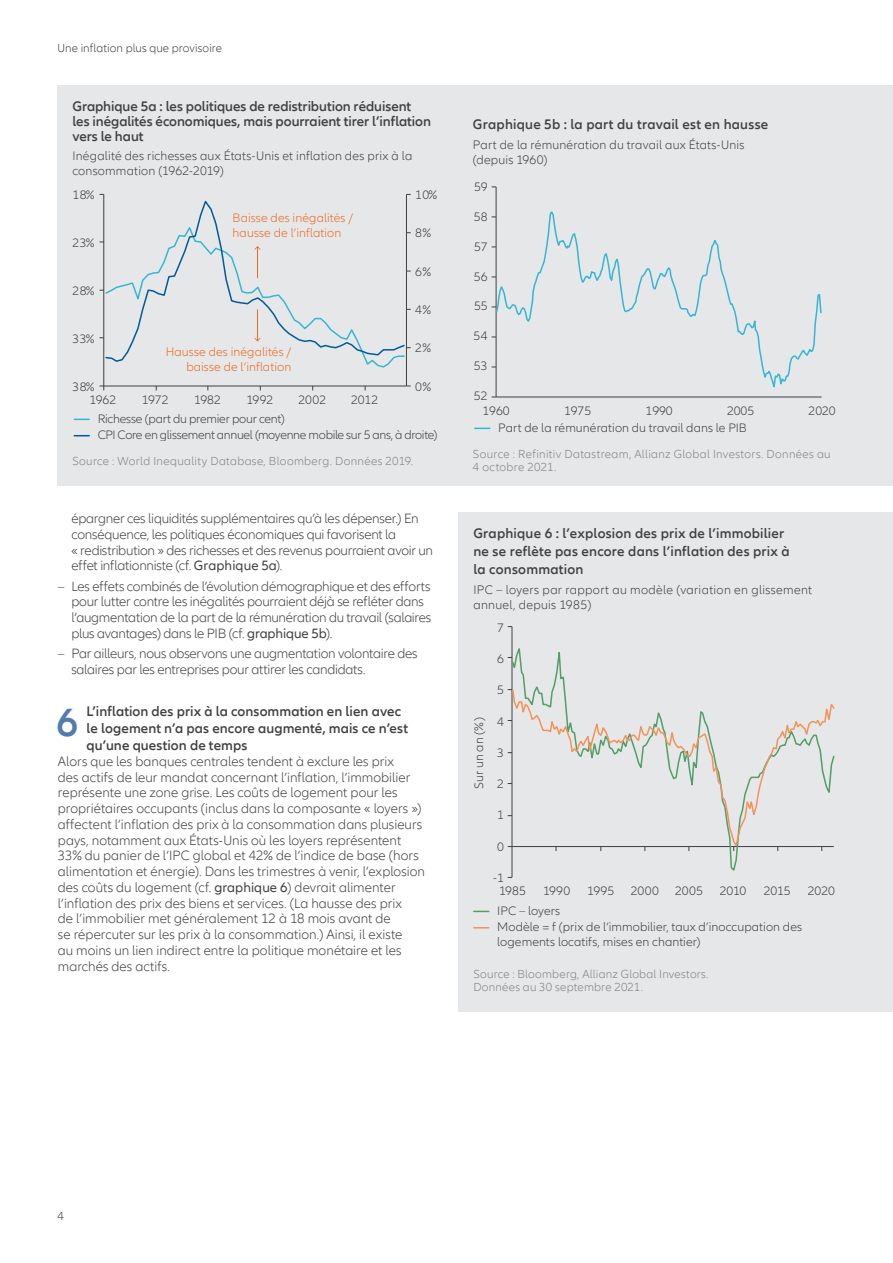
<style>
.page{position:relative;width:893px;height:1263px;background:#fff}
.page>*{position:absolute;margin:0;border:0;box-sizing:border-box;transform-origin:0 0}
.t1{font:600 40.5px "Allianz Neo";color:#547bad}
.t2{font:600 14.25px/17.1px "Allianz Neo";letter-spacing:.005em;color:#414042}
.t3{font:300 13.8px/15.8px "Allianz Neo";letter-spacing:-.005em;color:#414042}
.t4{font:300 12.75px/15px "Allianz Neo";letter-spacing:.005em;color:#414042}
.t5{font:300 12.75px/16.4px "Allianz Neo";letter-spacing:-.025em;color:#414042}
.t6{font:300 12.75px/15px "Allianz Neo";letter-spacing:.005em;color:#ed6b23}
.t7{font:300 12.75px/15px "Allianz Neo";letter-spacing:.025em;color:#414042}
.t8{font:300 12px/13.5px "Allianz Neo";letter-spacing:.025em;color:#808285}
.t9{font:300 12px "Allianz Neo";letter-spacing:.005em;color:#414042}
.s1{font-weight:400}
</style>
<div class="page">
<div style="left:459px;top:513px;width:434px;height:499px;background:#e6e7e8"></div>
<div style="left:57px;top:85px;width:836px;height:401px;background:#e6e7e8"></div>
<svg style="left:74px;top:419px;width:15px;height:1px"></svg>
<svg style="left:74px;top:435px;width:15px;height:1px"></svg>
<hr style="left:103px;top:194px;width:1px;height:192px;background:#414042">
<hr style="left:104px;top:386px;width:302px;height:1px;background:#414042">
<hr style="left:406px;top:194px;width:1px;height:192px;background:#414042">
<svg style="left:100px;top:224px;width:311px;height:144px"></svg>
<hr style="left:496px;top:187px;width:1px;height:210px;background:#414042">
<hr style="left:496px;top:397px;width:325px;height:1px;background:#414042">
<svg style="left:495px;top:209px;width:327px;height:185px"></svg>
<svg style="left:475px;top:428px;width:15px;height:1px"></svg>
<svg style="left:474px;top:911px;width:15px;height:1px"></svg>
<svg style="left:474px;top:927px;width:15px;height:1px"></svg>
<hr style="left:512px;top:627px;width:1px;height:250px;background:#414042">
<svg style="left:511px;top:636px;width:312px;height:237px"></svg>
<svg style="left:511px;top:688px;width:324px;height:161px"></svg>
<p class="t9" style="left:57px;top:41px;width:166px">Une inflation plus que provisoire</p>
<p class="t2" style="left:72px;top:99px;width:360px;line-height:15px">Graphique 5a : les politiques de redistribution réduisent les inégalités économiques, mais pourraient tirer l’inflation vers le haut</p>
<p class="t4" style="left:72px;top:149px;width:341px">Inégalité des richesses aux États-Unis et inflation des prix à la consommation (1962-2019)</p>
<p class="t4" style="left:72px;top:187px;width:24px">18%</p>
<p class="t4" style="left:415px;top:187px;width:24px">10%</p>
<p class="t4" style="left:72px;top:235px;width:24px">23%</p>
<p class="t4" style="left:72px;top:283px;width:24px">28%</p>
<p class="t4" style="left:72px;top:331px;width:24px">33%</p>
<p class="t4" style="left:90px;top:380px;width:28px;line-height:13.6px;text-indent:-17px">38%<br>1962</p>
<p class="t6" style="left:233px;top:211px;width:122px">Baisse des inégalités / hausse de l’inflation</p>
<p class="t4" style="left:415px;top:226px;width:17px">8%</p>
<p class="t4" style="left:415px;top:264px;width:17px">6%</p>
<p class="t4" style="left:415px;top:303px;width:17px">4%</p>
<p class="t4" style="left:415px;top:341px;width:17px">2%</p>
<p class="t6" style="left:166px;top:345px;width:127px;text-align:right">Hausse des inégalités / baisse de l’inflation</p>
<p class="t4" style="left:415px;top:379px;width:17px">0%</p>
<p class="t4" style="left:142px;top:393px;width:28px">1972</p>
<p class="t4" style="left:194px;top:393px;width:28px">1982</p>
<p class="t4" style="left:246px;top:393px;width:28px">1992</p>
<p class="t4" style="left:298px;top:393px;width:29px">2002</p>
<p class="t4" style="left:351px;top:393px;width:29px">2012</p>
<p class="t5" style="left:98px;top:411px;width:341px">Richesse (part du premier pour cent)<br>CPI Core en glissement annuel (moyenne mobile sur 5 ans, à droite)</p>
<p class="t8" style="left:72px;top:455px;width:342px">Source : World Inequality Database, Bloomberg. Données 2019.</p>
<p class="t3" style="left:71px;top:511px;width:363px">épargner ces liquidités supplémentaires qu’à les dépenser.) En conséquence, les politiques économiques qui favorisent la<br>« redistribution » des richesses et des revenus pourraient avoir un effet inflationniste (cf. <span class="s1">Graphique 5a</span>).</p>
<p class="t3" style="left:71px;top:579px;width:361px;text-indent:-14px">– Les effets combinés de l’évolution démographique et des efforts pour lutter contre les inégalités pourraient déjà se refléter dans l’augmentation de la part de la rémunération du travail (salaires plus avantages) dans le PIB (cf. <span class="s1">graphique 5b</span>).</p>
<p class="t3" style="left:71px;top:646px;width:348px;text-indent:-14px">– Par ailleurs, nous observons une augmentation volontaire des salaires par les entreprises pour attirer les candidats.</p>
<p class="t2" style="left:87px;top:703px;width:323px">L’inflation des prix à la consommation en lien avec le logement n’a pas encore augmenté, mais ce n’est qu’une question de temps</p>
<p class="t3" style="left:58px;top:754px;width:369px">Alors que les banques centrales tendent à exclure les prix<br>des actifs de leur mandat concernant l’inflation, l’immobilier représente une zone grise. Les coûts de logement pour les propriétaires occupants (inclus dans la composante « loyers ») affectent l’inflation des prix à la consommation dans plusieurs pays, notamment aux États-Unis où les loyers représentent 33% du panier de l’IPC global et 42% de l’indice de base (hors alimentation et énergie). Dans les trimestres à venir, l’explosion des coûts du logement (cf. <span class="s1">graphique 6</span>) devrait alimenter l’inflation des prix des biens et services. (La hausse des prix<br>de l’immobilier met généralement 12 à 18 mois avant de<br>se répercuter sur les prix à la consommation.) Ainsi, il existe<br>au moins un lien indirect entre la politique monétaire et les marchés des actifs.</p>
<h1 class="t1" style="left:57px;top:699px;width:23px">6</h1>
<p class="t2" style="left:473px;top:116px;width:297px">Graphique 5b : la part du travail est en hausse</p>
<p class="t4" style="left:473px;top:137px;width:273px">Part de la rémunération du travail aux États-Unis (depuis 1960)</p>
<p class="t4" style="left:474px;top:180px;width:15px">59</p>
<p class="t4" style="left:474px;top:210px;width:15px">58</p>
<p class="t4" style="left:474px;top:239px;width:15px">57</p>
<p class="t4" style="left:474px;top:269px;width:15px">56</p>
<p class="t4" style="left:474px;top:299px;width:15px">55</p>
<p class="t4" style="left:474px;top:329px;width:15px">54</p>
<p class="t4" style="left:474px;top:359px;width:15px">53</p>
<p class="t4" style="left:482px;top:388px;width:29px;text-indent:-9px">52<br>1960</p>
<p class="t4" style="left:564px;top:404px;width:29px">1975</p>
<p class="t4" style="left:646px;top:404px;width:29px">1990</p>
<p class="t4" style="left:727px;top:404px;width:29px">2005</p>
<p class="t4" style="left:809px;top:404px;width:29px">2020</p>
<p class="t4" style="left:498px;top:420px;width:250px">Part de la rémunération du travail dans le PIB</p>
<p class="t8" style="left:473px;top:447px;width:359px">Source : Refinitiv Datastream, Allianz Global Investors. Données au<br>4 octobre 2021.</p>
<p class="t2" style="left:473px;top:525px;width:318px;line-height:18px">Graphique 6 : l’explosion des prix de l’immobilier ne se reflète pas encore dans l’inflation des prix à la consommation</p>
<p class="t7" style="left:473px;top:583px;width:340px">IPC – loyers par rapport au modèle (variation en glissement annuel, depuis 1985)</p>
<p class="t4" style="left:497px;top:621px;width:8px">7</p>
<p class="t4" style="left:497px;top:652px;width:8px">6</p>
<p class="t4" style="left:497px;top:683px;width:8px">5</p>
<p class="t4" style="left:472px;top:789px;width:73px;rotate:-90deg">Sur un an (%)</p>
<p class="t4" style="left:497px;top:714px;width:8px">4</p>
<p class="t4" style="left:497px;top:746px;width:8px">3</p>
<p class="t4" style="left:497px;top:777px;width:8px">2</p>
<p class="t4" style="left:497px;top:808px;width:8px">1</p>
<p class="t4" style="left:497px;top:839px;width:8px">0</p>
<p class="t4" style="left:493px;top:870px;width:12px">-1</p>
<p class="t4" style="left:499px;top:884px;width:28px">1985</p>
<p class="t4" style="left:543px;top:884px;width:29px">1990</p>
<p class="t4" style="left:587px;top:884px;width:28px">1995</p>
<p class="t4" style="left:631px;top:884px;width:30px">2000</p>
<p class="t4" style="left:675px;top:884px;width:29px">2005</p>
<p class="t4" style="left:720px;top:884px;width:28px">2010</p>
<p class="t4" style="left:764px;top:884px;width:29px">2015</p>
<p class="t4" style="left:808px;top:884px;width:29px">2020</p>
<p class="t4" style="left:497px;top:903px;width:306px;line-height:16.4px">IPC – loyers<br>Modèle = f (prix de l’immobilier, taux d’inoccupation des</p>
<p class="t4" style="left:497px;top:935px;width:205px">logements locatifs, mises en chantier)</p>
<p class="t8" style="left:473px;top:967px;width:237px">Source : Bloomberg, Allianz Global Investors.<br>Données au 30 septembre 2021.</p>
<p class="t9" style="left:57px;top:1210px;width:8px">4</p>
</div>
